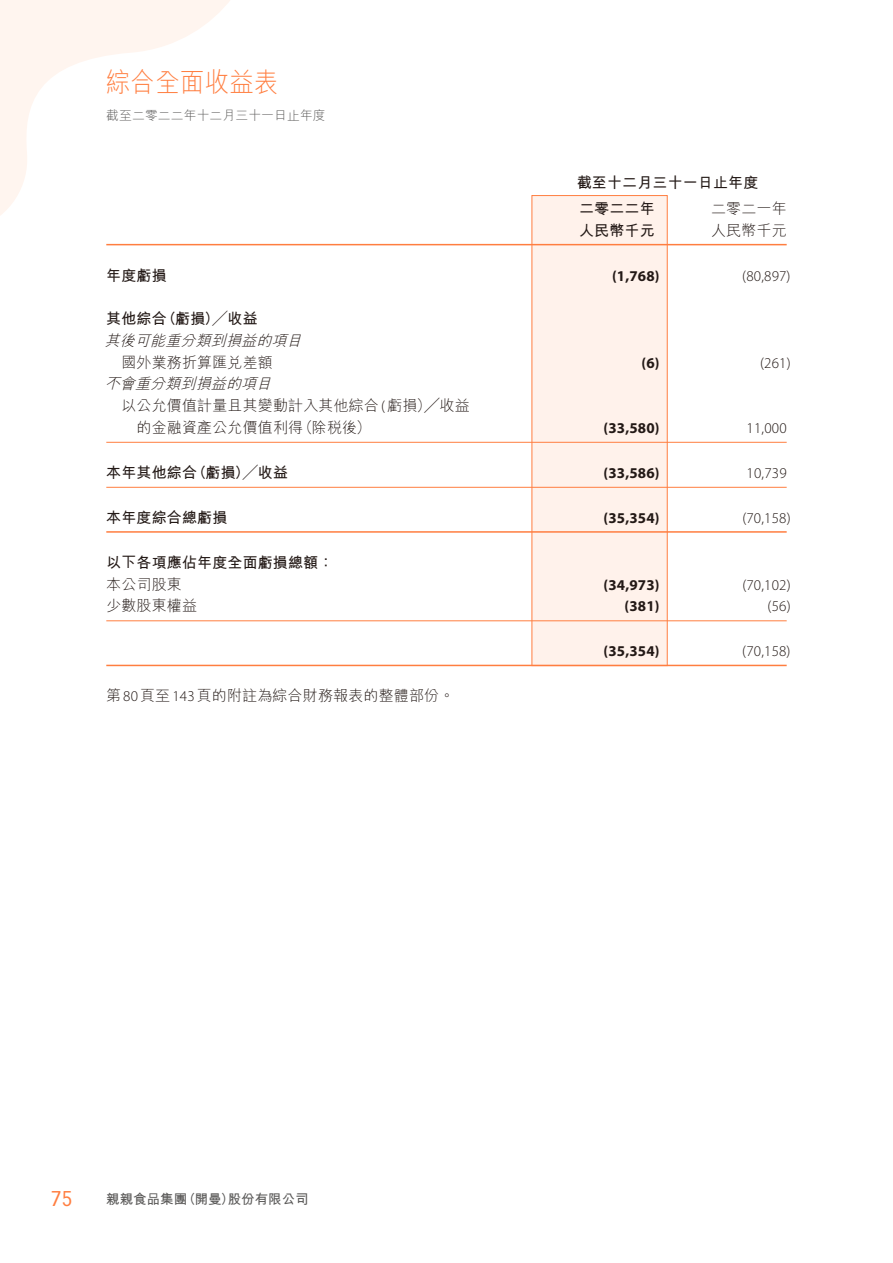
<style>
.page{position:relative;width:893px;height:1263px;background:#fff}
.page>*{position:absolute;margin:0;border:0;box-sizing:border-box;transform-origin:0 0}
.t1{font:300 27px "M Hei HK";letter-spacing:.015em;color:#ff7e40;scale:.9 1}
.t2{font:21px "Vectora LT Std";color:#ff7e40;scale:.9 1}
.t3{font:300 15px/21.8px "M Hei HK";letter-spacing:.01em;color:#231916}
.t4{font:700 15px "M Hei HK";letter-spacing:.01em;color:#231916}
.t5{font:700 15px "Myriad Pro";letter-spacing:.01em;color:#231916}
.t6{font:300 15px "Myriad Pro";letter-spacing:.01em;color:#231916}
.t7{font:italic 300 15px "M Hei HK";color:#231916}
.t8{font:700 13.5px "M Hei HK";color:#595857}
.t9{font:300 12.75px "M Hei HK";letter-spacing:.015em;color:#595857}
.s1{font-style:italic}
.s2{font-family:"Myriad Pro"}
</style>
<div class="page">
<svg style="left:0;top:0;width:230px;height:215px"></svg>
<div style="left:531px;top:195px;width:137px;height:471px;background:#fff2eb;border:1px solid #ff7e40"></div>
<hr style="left:106px;top:244px;width:681px;height:1px;background:#ff7e40">
<hr style="left:106px;top:442px;width:681px;height:1px;background:#ff7e40">
<hr style="left:106px;top:487px;width:681px;height:1px;background:#ff7e40">
<hr style="left:106px;top:531px;width:681px;height:2px;background:#ff7e40">
<hr style="left:106px;top:620px;width:681px;height:1px;background:#ff7e40">
<hr style="left:106px;top:665px;width:681px;height:1px;background:#ff7e40">
<h1 class="t1" style="left:106px;top:68px;width:193px">綜合全面收益表</h1>
<p class="t9" style="left:106px;top:109px;width:221px">截至二零二二年十二月三十一日止年度</p>
<p class="t4" style="left:106px;top:264px;width:62px">年度虧損</p>
<p class="t4" style="left:162px;top:308px;width:98px">（虧損）╱收益</p>
<p class="t4" style="left:106px;top:308px;width:62px">其他綜合</p>
<p class="t7" style="left:105px;top:333px;width:202px">其後可能重分類到損益的項目</p>
<p class="t3" style="left:121px;top:351px;width:153px">國外業務折算匯兌差額</p>
<p class="t3" style="left:121px;top:373px;width:350px;text-indent:-17px"><span class="s1">不會重分類到損益的項目<br></span>以公允價值計量且其變動計入其他綜合<span class="s2">(</span>虧損）╱收益</p>
<p class="t3" style="left:298px;top:416px;width:74px">（除稅後(</p>
<p class="t3" style="left:137px;top:416px;width:168px">的金融資產公允價值利得</p>
<p class="t4" style="left:192px;top:461px;width:98px">（虧損）╱收益</p>
<p class="t4" style="left:106px;top:461px;width:92px">本年其他綜合</p>
<p class="t4" style="left:106px;top:506px;width:123px">本年度綜合總虧損</p>
<p class="t4" style="left:106px;top:551px;width:229px">以下各項應佔年度全面虧損總額：</p>
<p class="t3" style="left:106px;top:573px;width:77px">本公司股東</p>
<p class="t3" style="left:106px;top:595px;width:92px">少數股東權益</p>
<p class="t3" style="left:106px;top:685px;width:350px">第<span class="s2">80</span>頁至<span class="s2">143</span>頁的附註為綜合財務報表的整體部份。</p>
<p class="t4" style="left:577px;top:171px;width:183px">截至十二月三十一日止年度</p>
<p class="t3" style="left:711px;top:197px;width:77px">二零二一年</p>
<p class="t4" style="left:579px;top:197px;width:77px">二零二二年</p>
<p class="t4" style="left:579px;top:219px;width:77px">人民幣千元</p>
<p class="t3" style="left:711px;top:219px;width:77px">人民幣千元</p>
<p class="t5" style="left:612px;top:266px;width:49px">)1,768(</p>
<p class="t6" style="left:742px;top:266px;width:50px">)80,897(</p>
<p class="t5" style="left:641px;top:353px;width:20px">(6)</p>
<p class="t6" style="left:760px;top:353px;width:32px">)261(</p>
<p class="t5" style="left:604px;top:418px;width:57px">)33,580(</p>
<p class="t6" style="left:747px;top:419px;width:42px">11,000</p>
<p class="t5" style="left:603px;top:463px;width:57px">)33,586(</p>
<p class="t6" style="left:747px;top:464px;width:42px">10,739</p>
<p class="t5" style="left:604px;top:508px;width:57px">)35,354(</p>
<p class="t6" style="left:742px;top:509px;width:50px">)70,158(</p>
<p class="t5" style="left:604px;top:575px;width:57px">)34,973(</p>
<p class="t6" style="left:742px;top:575px;width:50px">)70,102(</p>
<p class="t5" style="left:625px;top:596px;width:36px">)381(</p>
<p class="t6" style="left:767px;top:597px;width:25px">)56(</p>
<p class="t5" style="left:603px;top:641px;width:57px">)35,354(</p>
<p class="t6" style="left:742px;top:642px;width:50px">)70,158(</p>
<h2 class="t2" style="left:51px;top:1186px;width:25px">75</h2>
<p class="t8" style="left:106px;top:1189px;width:82px">親親食品集團</p>
<p class="t8" style="left:183px;top:1189px;width:128px">（開曼股份有限公司</p>
<p class="t8" style="left:220px;top:1189px;width:15px">）</p>
</div>
